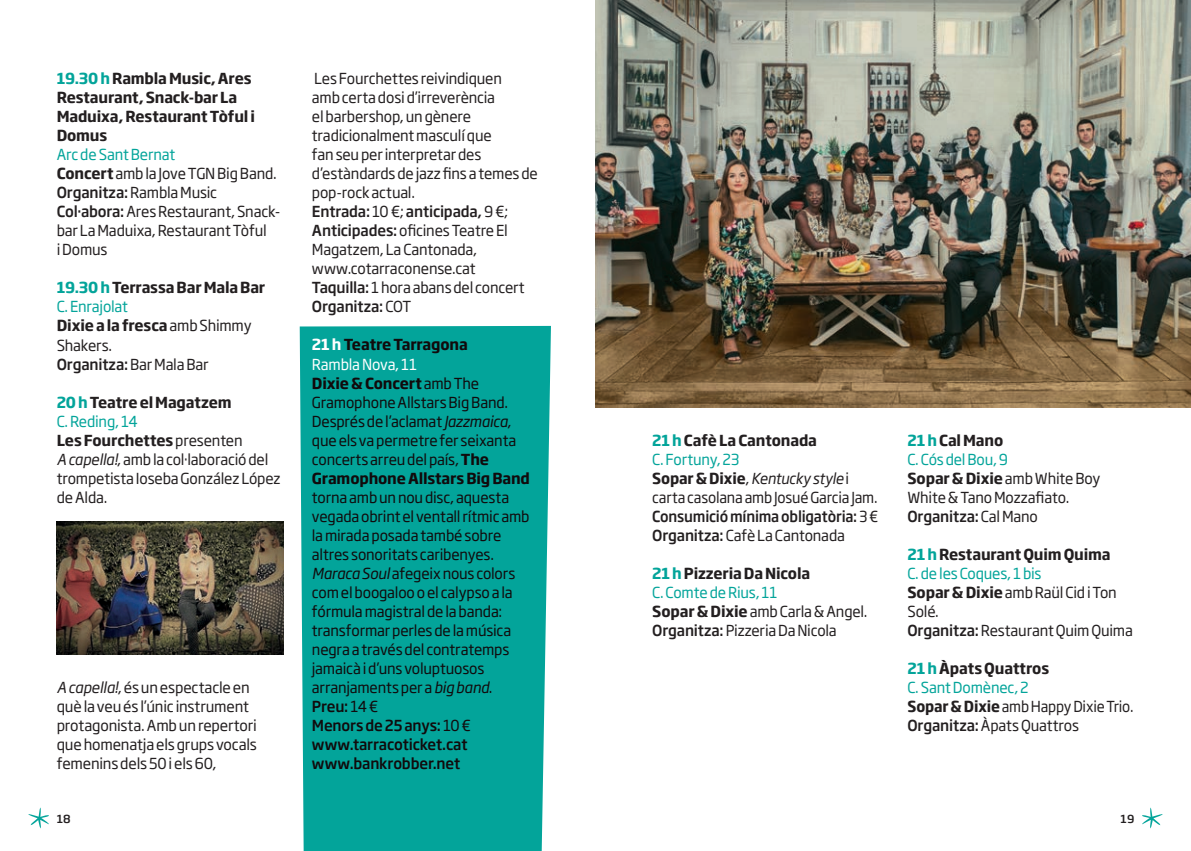
<style>
.page{position:relative;width:1191px;height:851px;background:#fff}
.page>*{position:absolute;margin:0;border:0;box-sizing:border-box;transform-origin:0 0}
.t1{font:15px/19px "Soho Gothic Pro";letter-spacing:-.01em;color:#231f20;scale:.96 1}
.t2{font:15px/19px "Soho Gothic Pro";letter-spacing:-.01em;color:#110a0c;scale:.96 1}
.t3{font:700 15px/19px "Soho Gothic Pro";letter-spacing:-.01em;color:#231f20;scale:.96 1}
.t4{font:15px/19px "Soho Gothic Pro";letter-spacing:-.01em;color:#231f20}
.t5{font:15px "Soho Gothic Pro";letter-spacing:-.01em;color:#03a49a;scale:.96 1}
.t6{font:500 15px "Soho Gothic Pro";letter-spacing:-.01em;color:#110a0c;scale:.96 1}
.t7{font:15px/19px "Soho Gothic Pro";letter-spacing:-.01em;color:#231f20;scale:.94 1}
.t8{font:500 15px "Soho Gothic Pro";letter-spacing:-.01em;color:#231f20;scale:.96 1}
.t9{font:500 15px "Soho Gothic Pro";letter-spacing:-.01em;color:#231f20;scale:.93 1}
.t10{font:15px "Soho Gothic Pro";letter-spacing:-.01em;color:#231f20;scale:.93 1}
.t11{font:700 15px "Soho Gothic Pro";letter-spacing:-.01em;color:#110a0c;scale:.96 1}
.t12{font:15px "Soho Gothic Pro";letter-spacing:-.015em;color:#fff;scale:.96 1}
.t13{font:500 11px "Soho Gothic Pro";color:#231f20}
.s1{color:#03a49a}
.s2{font-weight:700}
.s3{font-weight:500}
.s4{font-weight:400}
.s5{font-style:italic}
.s6{color:#fff}
</style>
<div class="page">
<svg style="left:1142px;top:807px;width:21px;height:22px"></svg>
<svg style="left:28px;top:807px;width:21px;height:22px"></svg>
<div style="left:300px;top:326px;width:251px;height:524px;background:#03a49a"></div>
<img style="left:57px;top:521px;width:226px;height:133px">
<img style="left:595px;top:0;width:596px;height:407px">
<p class="t3" style="left:57px;top:68px;width:208px"><span class="s1">19.30 h</span> Rambla Music, Ares<br>Restaurant, Snack-bar La<br>Maduixa, Restaurant Tòful i<br>Domus</p>
<p class="t5" style="left:57px;top:143px;width:125px">Arc de Sant Bernat</p>
<p class="t1" style="left:57px;top:163px;width:231px"><span class="s2">Concert</span> amb la Jove TGN Big Band.</p>
<p class="t1" style="left:57px;top:182px;width:169px"><span class="s3">Organitza:</span> Rambla Music</p>
<p class="t1" style="left:57px;top:201px;width:234px"><span class="s3">Col·abora:</span> Ares Restaurant, Snack&shy;bar La Maduixa, Restaurant Tòful<br>i Domus</p>
<p class="t3" style="left:57px;top:277px;width:219px"><span class="s1">19.30 h</span> Terrassa Bar Mala Bar</p>
<p class="t5" style="left:57px;top:295px;width:76px">C. Enrajolat</p>
<p class="t1" style="left:57px;top:315px;width:204px"><span class="s2">Dixie a la fresca</span> amb Shimmy<br>Shakers.</p>
<p class="t8" style="left:57px;top:352px;width:160px">Organitza: <span class="s4">Bar Mala Bar</span></p>
<p class="t3" style="left:57px;top:391px;width:184px"><span class="s1">20 h</span> Teatre el Magatzem</p>
<p class="t5" style="left:57px;top:409px;width:86px">C. Reding, 14</p>
<p class="t3" style="left:57px;top:429px;width:195px">Les Fourchettes <span class="s4">presenten</span></p>
<p class="t1" style="left:57px;top:448px;width:235px"><span class="s5">A capella!</span>, amb la col·laboració del trompetista Ioseba González López de Alda.</p>
<p class="t4" style="left:57px;top:676px;width:202px"><span class="s5">A capella!</span>, és un espectacle en què la veu és l’únic instrument protagonista. Amb un repertori que homenatja els grups vocals femenins dels 50 i els 60,</p>
<p class="t1" style="left:312px;top:68px;width:237px">Les Fourchettes reivindiquen<br>amb certa dosi d’irreverència<br>el barbershop, un gènere tradicionalment masculí que<br>fan seu per interpretar des d’estàndards de jazz fins a temes de pop-rock actual.</p>
<p class="t1" style="left:312px;top:201px;width:206px;text-align:justify"><span class="s3">Entrada:</span> 10 €; <span class="s3">anticipada,</span> 9 €; <span class="s3">Anticipades:</span> oficines Teatre El Magatzem, La Cantonada,</p>
<p class="t1" style="left:312px;top:258px;width:172px">www.cotarraconense.cat</p>
<p class="t1" style="left:312px;top:277px;width:223px"><span class="s3">Taquilla:</span> 1 hora abans del concert</p>
<p class="t8" style="left:312px;top:295px;width:105px">Organitza: <span class="s4">COT</span></p>
<p class="t11" style="left:312px;top:333px;width:164px"><span class="s6">21 h</span> Teatre Tarragona</p>
<p class="t12" style="left:312px;top:352px;width:111px">Rambla Nova, 11</p>
<p class="t2" style="left:312px;top:372px;width:229px"><span class="s2">Dixie &amp; Concert</span> amb The<br>Gramophone Allstars Big Band.<br>Després de l’aclamat <span class="s5">Jazzmaica</span>, que els va permetre fer seixanta concerts arreu del país, <span class="s2">The<br>Gramophone Allstars Big Band </span>torna amb un nou disc, aquesta vegada obrint el ventall rítmic amb la mirada posada també sobre altres sonoritats caribenyes.<br><span class="s5">Maraca Soul</span> afegeix nous colors com el boogaloo o el calypso a la fórmula magistral de la banda: transformar perles de la música negra a través del contratemps jamaicà i d’uns voluptuosos arranjaments per a <span class="s5">big band</span>.</p>
<p class="t6" style="left:312px;top:694px;width:71px">Preu: <span class="s4">14 €</span></p>
<p class="t6" style="left:312px;top:713px;width:167px">Menors de 25 anys: <span class="s4">10 €</span></p>
<p class="t6" style="left:312px;top:732px;width:164px">www.tarracoticket.cat</p>
<p class="t6" style="left:312px;top:751px;width:156px">www.bankrobber.net</p>
<p class="t3" style="left:652px;top:429px;width:173px"><span class="s1">21 h</span> Cafè La Cantonada</p>
<p class="t5" style="left:652px;top:447px;width:92px">C. Fortuny, 23</p>
<p class="t7" style="left:652px;top:467px;width:241px"><span class="s2">Sopar &amp; Dixie</span>, <span class="s5">Kentucky style</span> i carta casolana amb Josué Garcia Jam.</p>
<p class="t9" style="left:652px;top:504px;width:245px">Consumició mínima obligatòria: <span class="s4">3 €</span></p>
<p class="t1" style="left:652px;top:524px;width:202px"><span class="s3">Organitza:</span> Cafè La Cantonada</p>
<p class="t3" style="left:652px;top:562px;width:166px"><span class="s1">21 h</span> Pizzeria Da Nicola</p>
<p class="t5" style="left:652px;top:580px;width:132px">C. Comte de Rius, 11</p>
<p class="t1" style="left:652px;top:600px;width:226px"><span class="s2">Sopar &amp; Dixie</span> amb Carla &amp; Angel.<br><span class="s3">Organitza:</span> Pizzeria Da Nicola</p>
<p class="t3" style="left:907px;top:429px;width:101px"><span class="s1">21 h</span> Cal Mano</p>
<p class="t5" style="left:907px;top:447px;width:106px">C. Cós del Bou, 9</p>
<p class="t1" style="left:907px;top:467px;width:202px"><span class="s2">Sopar &amp; Dixie</span> amb White Boy<br>White &amp; Tano Mozzafiato.</p>
<p class="t8" style="left:907px;top:504px;width:137px">Organitza: <span class="s4">Cal Mano</span></p>
<p class="t3" style="left:907px;top:543px;width:213px"><span class="s1">21 h</span> Restaurant Quim Quima</p>
<p class="t5" style="left:907px;top:561px;width:141px">C. de les Coques, 1 bis</p>
<p class="t1" style="left:907px;top:581px;width:219px"><span class="s2">Sopar &amp; Dixie</span> amb Raül Cid i Ton<br>Solé.</p>
<p class="t1" style="left:907px;top:619px;width:236px"><span class="s3">Organitza:</span> Restaurant Quim Quima</p>
<p class="t3" style="left:907px;top:657px;width:149px"><span class="s1">21 h</span> Àpats Quattros</p>
<p class="t5" style="left:907px;top:675px;width:128px">C. Sant Domènec, 2</p>
<p class="t10" style="left:907px;top:694px;width:245px"><span class="s2">Sopar &amp; Dixie</span> amb Happy Dixie Trio.</p>
<p class="t1" style="left:907px;top:714px;width:180px"><span class="s3">Organitza:</span> Àpats Quattros</p>
<p class="t13" style="left:57px;top:809px;width:16px">18</p>
<p class="t13" style="left:1120px;top:809px;width:15px">19</p>
</div>
